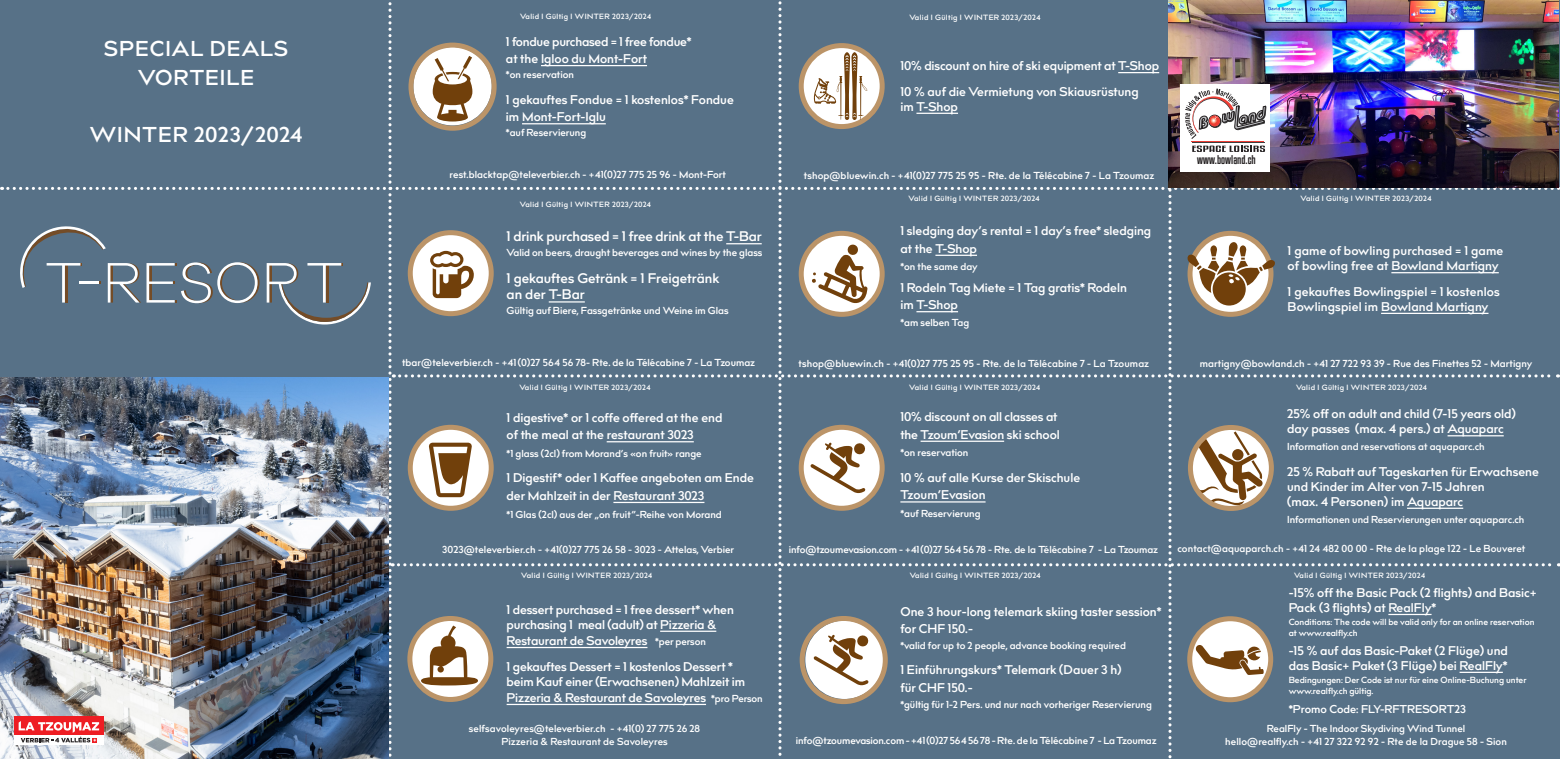
<style>
.page{position:relative;width:1560px;height:759px;background:#fff}
.page>*{position:absolute;margin:0;border:0;box-sizing:border-box;transform-origin:0 0}
.t1{font:600 21.25px "billcorpm 3";letter-spacing:.05em;color:#fff}
.t2{font:600 13.75px "billcorpm 3";letter-spacing:-.01em;color:#fff}
.t3{font:600 12.5px/17.5px "billcorpm 3";color:#fff}
.t4{font:600 12.5px/17.5px "billcorpm 3";letter-spacing:-.02em;color:#fff}
.t5{font:600 11.25px "billcorpm 3";color:#fff}
.t6{font:11.12px "Kenyan Coffee Rg";color:#231f20}
.t7{font:600 10px "billcorpm 3";color:#fff}
.t8{font:600 8.75px/11.2px "billcorpm 3";color:#fff}
.t9{font:600 7.5px "billcorpm 3";letter-spacing:.05em;color:#fff}
.s1{font-size:10px}
</style>
<div class="page">
<img style="left:2px;top:0;width:1558px;height:759px">
<p class="t1" style="left:104px;top:34px;width:185px">SPECIAL DEALS</p>
<p class="t1" style="left:138px;top:62px;width:117px">VORTEILE</p>
<p class="t1" style="left:90px;top:119px;width:214px">WINTER 2023/2024</p>
<p class="t9" style="left:520px;top:11px;width:133px">Valid I Gültig I WINTER 2023/2024</p>
<p class="t9" style="left:909px;top:12px;width:133px">Valid I Gültig I WINTER 2023/2024</p>
<p class="t4" style="left:506px;top:33px;width:187px">1 fondue purchased = 1 free fondue* at the Igloo du Mont-Fort</p>
<p class="t7" style="left:506px;top:67px;width:69px">*on reservation</p>
<p class="t3" style="left:506px;top:91px;width:229px">1 gekauftes Fondue = 1 kostenlos* Fondue im Mont-Fort-Iglu</p>
<p class="t7" style="left:506px;top:126px;width:82px">*auf Reservierung</p>
<p class="t3" style="left:900px;top:57px;width:260px">10% discount on hire of ski equipment at T-Shop</p>
<p class="t3" style="left:900px;top:83px;width:240px">10 % auf die Vermietung von Skiausrüstung</p>
<p class="t3" style="left:900px;top:98px;width:59px">im T-Shop</p>
<p class="t6" style="left:1196px;top:153px;width:60px">www.bowland.ch</p>
<p class="t7" style="left:449px;top:167px;width:278px">rest.blacktap@televerbier.ch - +41(0)27 775 25 96 - Mont-Fort</p>
<p class="t7" style="left:803px;top:168px;width:352px">tshop@bluewin.ch - +41(0)27 775 25 95 - Rte. de la Télécabine 7 - La Tzoumaz</p>
<p class="t9" style="left:520px;top:198px;width:133px">Valid I Gültig I WINTER 2023/2024</p>
<p class="t9" style="left:908px;top:192px;width:133px">Valid I Gültig I WINTER 2023/2024</p>
<p class="t9" style="left:1300px;top:192px;width:133px">Valid I Gültig I WINTER 2023/2024</p>
<p class="t2" style="left:506px;top:226px;width:256px">1 drink purchased = 1 free drink at the T-Bar</p>
<p class="t7" style="left:506px;top:245px;width:257px">Valid on beers, draught beverages and wines by the glass</p>
<p class="t2" style="left:506px;top:268px;width:214px">1 gekauftes Getränk = 1 Freigetränk</p>
<p class="t2" style="left:506px;top:285px;width:80px">an der T-Bar</p>
<p class="t7" style="left:506px;top:304px;width:223px">Gültig auf Biere, Fassgetränke und Weine im Glas</p>
<p class="t3" style="left:900px;top:222px;width:252px">1 sledging day’s rental = 1 day’s free* sledging at the T-Shop</p>
<p class="t7" style="left:900px;top:259px;width:79px">*on the same day</p>
<p class="t3" style="left:900px;top:279px;width:228px">1 Rodeln Tag Miete = 1 Tag gratis* Rodeln im T-Shop</p>
<p class="t7" style="left:900px;top:315px;width:70px">*am selben Tag</p>
<p class="t3" style="left:1287px;top:242px;width:217px">1 game of bowling purchased = 1 game</p>
<p class="t3" style="left:1287px;top:257px;width:213px">of bowling free at Bowland Martigny</p>
<p class="t3" style="left:1287px;top:284px;width:214px;line-height:15px">1 gekauftes Bowlingspiel = 1 kostenlos<br>Bowlingspiel im Bowland Martigny</p>
<p class="t7" style="left:402px;top:355px;width:354px">tbar@televerbier.ch - +41(0)27 564 56 78- Rte. de la Télécabine 7 - La Tzoumaz</p>
<p class="t7" style="left:798px;top:356px;width:352px">tshop@bluewin.ch - +41(0)27 775 25 95 - Rte. de la Télécabine 7 - La Tzoumaz</p>
<p class="t7" style="left:1199px;top:356px;width:334px">martigny@bowland.ch - +41 27 722 93 39 - Rue des Finettes 52 - Martigny</p>
<p class="t9" style="left:519px;top:382px;width:133px">Valid I Gültig I WINTER 2023/2024</p>
<p class="t3" style="left:506px;top:409px;width:217px">1 digestive* or 1 coffe offered at the end</p>
<p class="t3" style="left:506px;top:426px;width:189px">of the meal at the restaurant 3023</p>
<p class="t7" style="left:506px;top:446px;width:196px">*1 glass (2cl) from Morand’s «on fruit» range</p>
<p class="t3" style="left:506px;top:469px;width:249px">1 Digestif* oder 1 Kaffee angeboten am Ende der Mahlzeit in der Restaurant 3023</p>
<p class="t7" style="left:506px;top:507px;width:217px">*1 Glas (2cl) aus der „on fruit“-Reihe von Morand</p>
<p class="t7" style="left:442px;top:542px;width:293px">3023@televerbier.ch - +41(0)27 775 26 58 - 3023 - Attelas, Verbier</p>
<p class="t9" style="left:909px;top:382px;width:133px">Valid I Gültig I WINTER 2023/2024</p>
<p class="t3" style="left:900px;top:408px;width:161px">10% discount on all classes at the Tzoum’Evasion ski school</p>
<p class="t7" style="left:900px;top:445px;width:69px">*on reservation</p>
<p class="t3" style="left:900px;top:469px;width:181px">10 % auf alle Kurse der Skischule<br>Tzoum’Evasion</p>
<p class="t7" style="left:900px;top:506px;width:82px">*auf Reservierung</p>
<p class="t7" style="left:788px;top:542px;width:371px">info@tzoumevasion.com - +41(0)27 564 56 78 - Rte. de la Télécabine 7 - La Tzoumaz</p>
<p class="t9" style="left:1295px;top:382px;width:133px">Valid I Gültig I WINTER 2023/2024</p>
<p class="t3" style="left:1286px;top:406px;width:230px;line-height:15px">25% off on adult and child (7-15 years old) day passes (max. 4 pers.) at Aquaparc</p>
<p class="t7" style="left:1286px;top:439px;width:199px">Information and reservations at aquaparc.ch</p>
<p class="t3" style="left:1286px;top:464px;width:253px;line-height:15px">25 % Rabatt auf Tageskarten für Erwachsene und Kinder im Alter von 7-15 Jahren</p>
<p class="t3" style="left:1286px;top:493px;width:178px">(max. 4 Personen) im Aquaparc</p>
<p class="t7" style="left:1286px;top:511px;width:239px">Informationen und Reservierungen unter aquaparc.ch</p>
<p class="t7" style="left:1177px;top:541px;width:349px">contact@aquaparch.ch - +41 24 482 00 00 - Rte de la plage 122 - Le Bouveret</p>
<p class="t9" style="left:521px;top:569px;width:133px">Valid I Gültig I WINTER 2023/2024</p>
<p class="t3" style="left:506px;top:602px;width:229px;line-height:15px">1 dessert purchased = 1 free dessert* when purchasing 1 meal (adult) at Pizzeria &amp;</p>
<p class="t3" style="left:506px;top:632px;width:201px">Restaurant de Savoleyres <span class="s1">*per person</span></p>
<p class="t3" style="left:506px;top:659px;width:240px;line-height:15px">1 gekauftes Dessert = 1 kostenlos Dessert * beim Kauf einer (Erwachsenen) Mahlzeit im</p>
<p class="t3" style="left:506px;top:689px;width:258px">Pizzeria &amp; Restaurant de Savoleyres <span class="s1">*pro Person</span></p>
<p class="t7" style="left:469px;top:721px;width:233px">selfsavoleyres@televerbier.ch - +41(0) 27 775 26 28</p>
<p class="t7" style="left:501px;top:733px;width:168px">Pizzeria &amp; Restaurant de Savoleyres</p>
<p class="t9" style="left:909px;top:569px;width:133px">Valid I Gültig I WINTER 2023/2024</p>
<p class="t3" style="left:900px;top:602px;width:262px">One 3 hour-long telemark skiing taster session* for CHF 150.-</p>
<p class="t7" style="left:900px;top:638px;width:227px">*valid for up to 2 people, advance booking required</p>
<p class="t3" style="left:900px;top:661px;width:223px">1 Einführungskurs* Telemark (Dauer 3 h) für CHF 150.-</p>
<p class="t7" style="left:900px;top:696px;width:253px">*gültig für 1-2 Pers. und nur nach vorheriger Reservierung</p>
<p class="t7" style="left:795px;top:733px;width:362px">info@tzoumevasion.com - +41(0)27 564 56 78 - Rte. de la Télécabine 7 - La Tzoumaz</p>
<p class="t9" style="left:1293px;top:569px;width:133px">Valid I Gültig I WINTER 2023/2024</p>
<p class="t3" style="left:1288px;top:585px;width:250px;line-height:15px">-15% off the Basic Pack (2 flights) and Basic+<br>Pack (3 flights) at RealFly*</p>
<p class="t8" style="left:1288px;top:616px;width:247px">Conditions: The code will be valid only for an online reservation</p>
<p class="t8" style="left:1288px;top:627px;width:70px">at www.realfly.ch</p>
<p class="t3" style="left:1288px;top:643px;width:221px;line-height:15px">-15 % auf das Basic-Paket (2 Flüge) und das Basic+ Paket (3 Flüge) bei RealFly*</p>
<p class="t8" style="left:1288px;top:674px;width:239px">Bedingungen: Der Code ist nur für eine Online-Buchung unter www.realfly.ch gültig.</p>
<p class="t5" style="left:1288px;top:700px;width:179px">*Promo Code: FLY-RFTRESORT23</p>
<p class="t7" style="left:1266px;top:721px;width:200px">RealFly - The Indoor Skydiving Wind Tunnel</p>
<p class="t7" style="left:1225px;top:733px;width:283px">hello@realfly.ch - +41 27 322 92 92 - Rte de la Drague 58 - Sion</p>
</div>
